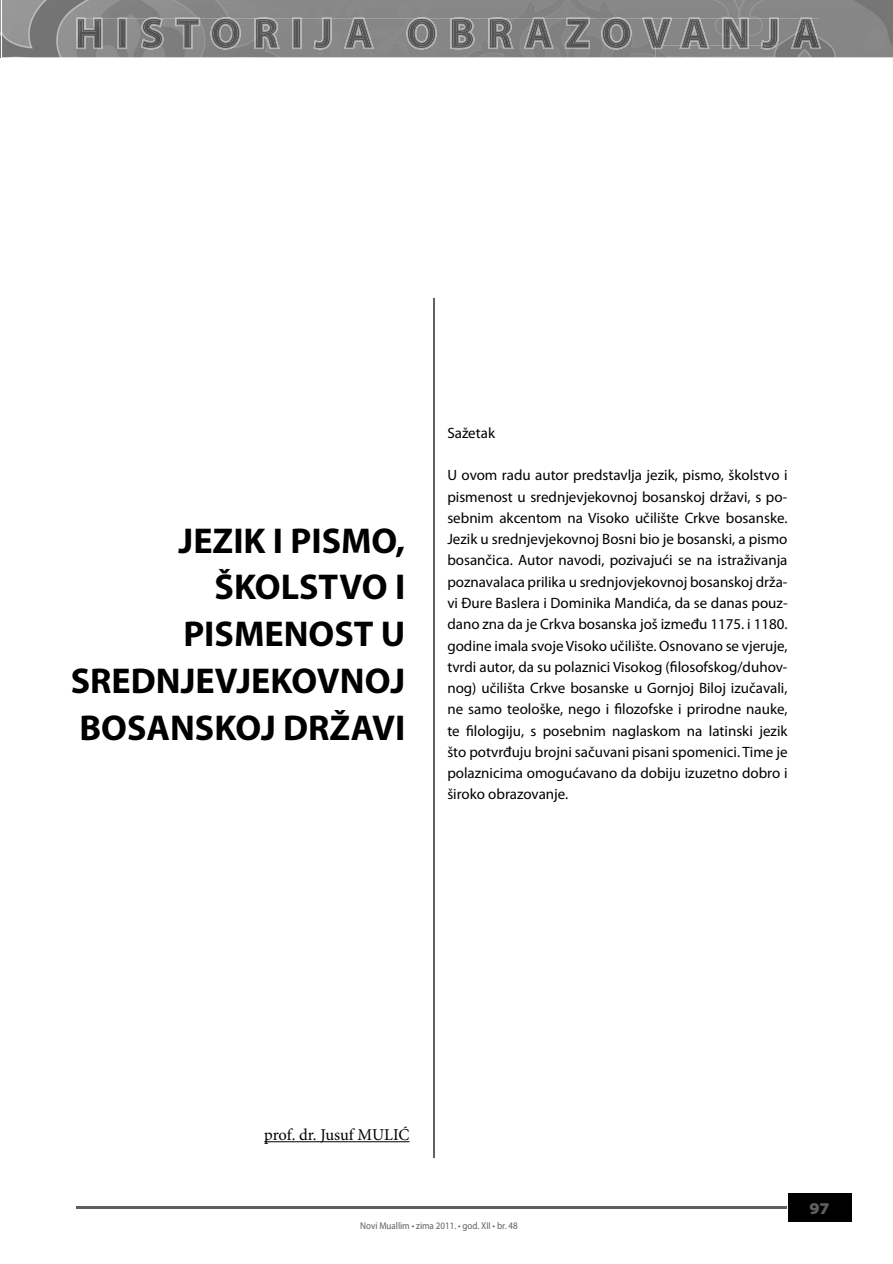
<style>
.page{position:relative;width:893px;height:1264px;background:#fff}
.page>*{position:absolute;margin:0;border:0;box-sizing:border-box;transform-origin:0 0}
.t1{font:700 36px/46.8px "Myriad Pro";color:#000;text-align:right}
.t2{font:16.5px "Minion Pro";letter-spacing:-.005em;color:#000}
.t3{font:900 semi-expanded 16.5px "Myriad Pro";color:#5f5f5f}
.t4{font:15px/21.3px "Myriad Pro";color:#000;text-align:justify}
.t5{font:9.9px "Myriad Pro";color:#5f5f5f;scale:.91 1}
</style>
<div class="page">
<img style="left:0;top:0;width:893px;height:57px">
<img style="left:655px;top:49px;width:120px;height:8px">
<img style="left:76px;top:17px;width:745px;height:32px">
<img style="left:680px;top:48px;width:94px;height:1px">
<img style="left:93px;top:48px;width:530px;height:1px">
<img style="left:749px;top:19px;width:12px;height:2px">
<img style="left:709px;top:19px;width:13px;height:2px">
<img style="left:672px;top:19px;width:8px;height:2px">
<img style="left:86px;top:19px;width:556px;height:2px">
<img style="left:79px;top:21px;width:682px;height:25px">
<img style="left:86px;top:36px;width:675px;height:12px">
<img style="left:761px;top:19px;width:58px;height:29px">
<img style="left:761px;top:45px;width:14px;height:3px">
<img style="left:722px;top:19px;width:27px;height:26px">
<img style="left:722px;top:45px;width:27px;height:3px">
<img style="left:680px;top:19px;width:29px;height:26px">
<img style="left:680px;top:45px;width:29px;height:3px">
<img style="left:642px;top:19px;width:30px;height:29px">
<svg style="left:652px;top:45px;width:11px;height:4px"></svg>
<img style="left:314px;top:19px;width:318px;height:29px">
<div style="left:788px;top:1193px;width:63px;height:28px;background:#000"></div>
<hr style="left:76px;top:1206px;width:711px;height:2px;background:#5f5f5f">
<hr style="left:264px;top:1141px;width:146px;height:1px;background:#000">
<hr style="left:434px;top:299px;width:1px;height:858px;background:#5f5f5f">
<h1 class="t1" style="left:71px;top:516px;width:336px">JEZIK I PISMO,<br>ŠKOLSTVO I<br>PISMENOST U<br>SREDNJEVJEKOVNOJ<br>BOSANSKOJ DRŽAVI</h1>
<p class="t4" style="left:447px;top:422px;width:49px">Sažetak</p>
<p class="t4" style="left:447px;top:464px;width:342px">U ovom radu autor predstavlja jezik, pismo, školstvo i pismenost u srednjevjekovnoj bosanskoj državi, s po&shy;sebnim akcentom na Visoko učilište Crkve bosanske.<br>Jezik u srednjevjekovnoj Bosni bio je bosanski, a pismo bosančica. Autor navodi, pozivajući se na istraživanja poznavalaca prilika u srednjovjekovnoj bosanskoj drža&shy;vi Đure Baslera i Dominika Mandića, da se danas pouz&shy;dano zna da je Crkva bosanska još između 1175. i 1180. godine imala svoje Visoko učilište. Osnovano se vjeruje, tvrdi autor, da su polaznici Visokog (filosofskog/duhov&shy;nog) učilišta Crkve bosanske u Gornjoj Biloj izučavali, ne samo teološke, nego i filozofske i prirodne nauke, te filologiju, s posebnim naglaskom na latinski jezik što potvrđuju brojni sačuvani pisani spomenici. Time je polaznicima omogućavano da dobiju izuzetno dobro i široko obrazovanje.</p>
<p class="t2" style="left:264px;top:1123px;width:147px">prof. dr. Jusuf MULIĆ</p>
<p class="t5" style="left:360px;top:1219px;width:174px">Novi Muallim • zima 2011. • god. XII • br. 48</p>
<p class="t3" style="left:809px;top:1198px;width:22px">97</p>
</div>
